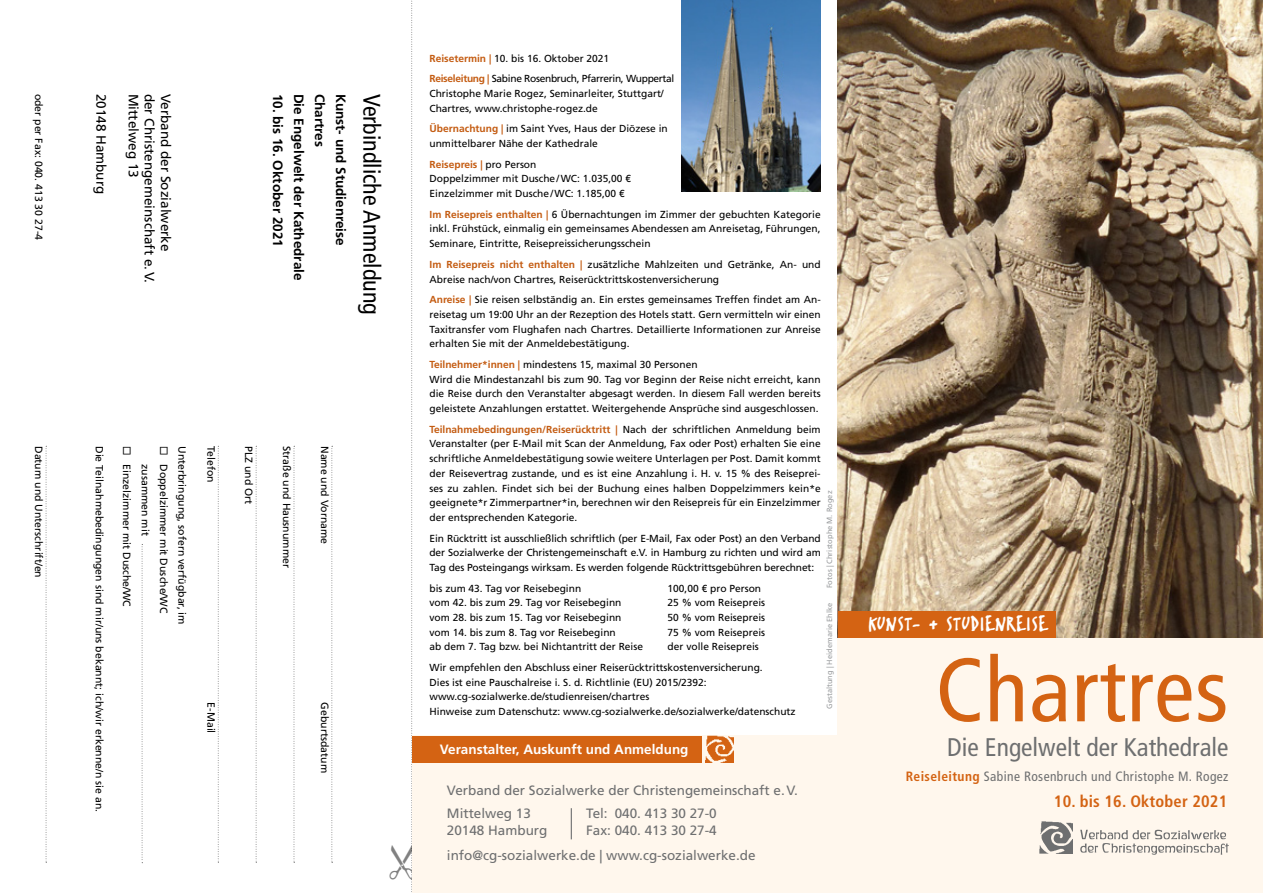
<style>
.page{position:relative;width:1263px;height:893px;background:#fff}
.page>*{position:absolute;margin:0;border:0;box-sizing:border-box;transform-origin:0 0}
.t1{font:condensed 90px "Frutiger";letter-spacing:.01em;color:#d46313}
.t2{font:condensed 25.5px "Frutiger";color:#6e6f70}
.t3{font:condensed 24px "Frutiger";color:#000}
.t4{font:24px "Erikrighthand";letter-spacing:.02em;color:#fff}
.t5{font:700 condensed 16.5px "Frutiger";letter-spacing:.01em;color:#d46313}
.t6{font:13.5px/23px "Frutiger";color:#6e6f70}
.t7{font:700 13.5px "Frutiger";color:#000}
.t8{font:13.5px "Frutiger";color:#000}
.t9{font:condensed 13.5px "Frutiger";letter-spacing:.03em;color:#6e6f70}
.t10{font:700 13.5px "Frutiger";color:#fff}
.t11{font:10.5px "Frutiger";color:#000}
.t12{font:10.2px/14.7px "Frutiger";color:#000}
.t13{font:10.2px/20.7px "Frutiger";letter-spacing:-.03em;color:#000}
.t14{font:7.5px "Frutiger";color:#9b9d9f}
.s1{font-weight:700;color:#c45c12}
.s2{font-weight:700;color:#d46313}
</style>
<div class="page">
<div style="left:838px;top:613px;width:425px;height:280px;background:#fff7ed"></div>
<img style="left:838px;top:0;width:425px;height:638px">
<div style="left:838px;top:611px;width:218px;height:27px;background:#d46313"></div>
<div style="left:412px;top:736px;width:434px;height:157px;background:#fff7ed"></div>
<div style="left:412px;top:736px;width:290px;height:27px;background:#d46313"></div>
<hr style="left:571px;top:808px;width:1px;height:31px;background:#6e6f70">
<svg style="left:331px;top:446px;width:2px;height:417px"></svg>
<svg style="left:294px;top:446px;width:1px;height:417px"></svg>
<svg style="left:256px;top:446px;width:1px;height:417px"></svg>
<svg style="left:218px;top:446px;width:1px;height:417px"></svg>
<svg style="left:142px;top:544px;width:1px;height:319px"></svg>
<svg style="left:46px;top:446px;width:1px;height:417px"></svg>
<img style="left:705px;top:736px;width:28px;height:27px">
<img style="left:682px;top:0;width:139px;height:191px">
<img style="left:1039px;top:822px;width:33px;height:32px">
<svg style="left:1080px;top:830px;width:149px;height:25px"></svg>
<svg style="left:411px;top:0;width:3px;height:892px"></svg>
<h3 class="t8" style="left:158px;top:94px;width:191px;rotate:90deg">der Christengemeinschaft e.V.</h3>
<h3 class="t8" style="left:174px;top:94px;width:159px;rotate:90deg">Verband der Sozialwerke</h3>
<p class="t11" style="left:45px;top:94px;width:148px;rotate:90deg">oder per Fax: 040. 413 30 27-4</p>
<h3 class="t8" style="left:109px;top:94px;width:102px;rotate:90deg">20148 Hamburg</h3>
<h3 class="t8" style="left:141px;top:94px;width:86px;rotate:90deg">Mittelweg 13</h3>
<h3 class="t7" style="left:286px;top:94px;width:155px;rotate:90deg">10. bis 16. Oktober 2021</h3>
<h3 class="t7" style="left:307px;top:94px;width:188px;rotate:90deg">Die Engelwelt der Kathedrale</h3>
<h3 class="t7" style="left:328px;top:94px;width:55px;rotate:90deg">Chartres</h3>
<h3 class="t7" style="left:349px;top:94px;width:154px;rotate:90deg">Kunst- und Studienreise</h3>
<h3 class="t3" style="left:386px;top:94px;width:223px;rotate:90deg">Verbindliche Anmeldung</h3>
<p class="t11" style="left:45px;top:446px;width:133px;rotate:90deg">Datum und Unterschrift/en</p>
<p class="t11" style="left:106px;top:446px;width:368px;rotate:90deg">Die Teilnahmebedingungen sind mir/uns bekannt; ich/wir erkenne/n sie an.</p>
<p class="t11" style="left:133px;top:446px;width:162px;rotate:90deg">◻ Einzelzimmer mit Dusche/WC</p>
<p class="t11" style="left:152px;top:464px;width:73px;rotate:90deg">zusammen mit</p>
<p class="t11" style="left:170px;top:464px;width:151px;rotate:90deg">Doppelzimmer mit Dusche/WC</p>
<p class="t11" style="left:188px;top:446px;width:180px;rotate:90deg">Unterbringung, sofern verfügbar, im</p>
<p class="t11" style="left:217px;top:446px;width:38px;rotate:90deg">Telefon</p>
<p class="t11" style="left:255px;top:446px;width:60px;rotate:90deg">PLZ und Ort</p>
<p class="t11" style="left:293px;top:446px;width:123px;rotate:90deg">Straße und Hausnummer</p>
<p class="t11" style="left:217px;top:702px;width:32px;rotate:90deg">E-Mail</p>
<p class="t11" style="left:331px;top:446px;width:100px;rotate:90deg">Name und Vorname</p>
<p class="t11" style="left:331px;top:702px;width:72px;rotate:90deg">Geburtsdatum</p>
<p class="t13" style="left:429px;top:48px;width:246px"><span class="s1">Reisetermin |</span> 10. bis 16. Oktober 2021<br><span class="s1">Reiseleitung |</span> Sabine Rosenbruch, Pfarrerin, Wuppertal</p>
<p class="t12" style="left:429px;top:86px;width:236px">Christophe Marie Rogez, Seminarleiter, Stuttgart/<br>Chartres, www.christophe-rogez.de</p>
<p class="t12" style="left:429px;top:122px;width:240px"><span class="s1">Übernachtung |</span> im Saint Yves, Haus der Diözese in unmittelbarer Nähe der Kathedrale</p>
<p class="t12" style="left:429px;top:157px;width:203px"><span class="s1">Reisepreis |</span> pro Person<br>Doppelzimmer mit Dusche/WC: 1.035,00 €<br>Einzelzimmer mit Dusche/WC: 1.185,00 €</p>
<p class="t12" style="left:429px;top:207px;width:393px;text-align:justify"><span class="s1">Im Reisepreis enthalten |</span> 6 Übernachtungen im Zimmer der gebuchten Kategorie inkl. Frühstück, einmalig ein gemeinsames Abendessen am Anreisetag, Führungen, Seminare, Eintritte, Reisepreissicherungsschein</p>
<p class="t12" style="left:429px;top:257px;width:393px"><span class="s1">Im Reisepreis nicht enthalten |</span> zusätzliche Mahlzeiten und Getränke, An- und<br>Abreise nach/von Chartres, Reiserücktrittskostenversicherung</p>
<p class="t12" style="left:429px;top:292px;width:393px;text-align:justify"><span class="s1">Anreise |</span> Sie reisen selbständig an. Ein erstes gemeinsames Treffen findet am An&shy;reisetag um 19:00 Uhr an der Rezeption des Hotels statt. Gern vermitteln wir einen Taxitransfer vom Flughafen nach Chartres. Detaillierte Informationen zur Anreise erhalten Sie mit der Anmeldebestätigung.</p>
<p class="t12" style="left:429px;top:357px;width:393px"><span class="s1">Teilnehmer*innen |</span> mindestens 15, maximal 30 Personen<br>Wird die Mindestanzahl bis zum 90. Tag vor Beginn der Reise nicht erreicht, kann die Reise durch den Veranstalter abgesagt werden. In diesem Fall werden bereits geleistete Anzahlungen erstattet. Weitergehende Ansprüche sind ausgeschlossen.</p>
<p class="t12" style="left:429px;top:422px;width:393px;text-align:justify"><span class="s1">Teilnahmebedingungen/Reiserücktritt |</span> Nach der schriftlichen Anmeldung beim Veranstalter (per E-Mail mit Scan der Anmeldung, Fax oder Post) erhalten Sie eine schriftliche Anmeldebestätigung sowie weitere Unterlagen per Post. Damit kommt der Reisevertrag zustande, und es ist eine Anzahlung i. H. v. 15 % des Reiseprei&shy;ses zu zahlen. Findet sich bei der Buchung eines halben Doppelzimmers kein*e geeignete*r Zimmerpartner*in, berechnen wir den Reisepreis für ein Einzelzimmer der entsprechenden Kategorie.</p>
<p class="t12" style="left:429px;top:531px;width:393px;text-align:justify">Ein Rücktritt ist ausschließlich schriftlich (per E-Mail, Fax oder Post) an den Verband der Sozialwerke der Christengemeinschaft e.V. in Hamburg zu richten und wird am Tag des Posteingangs wirksam. Es werden folgende Rücktrittsgebühren berechnet:</p>
<p class="t12" style="left:429px;top:581px;width:153px">bis zum 43. Tag vor Reisebeginn</p>
<p class="t12" style="left:668px;top:581px;width:95px">100,00 € pro Person</p>
<p class="t12" style="left:429px;top:595px;width:193px">vom 42. bis zum 29. Tag vor Reisebeginn</p>
<p class="t12" style="left:668px;top:595px;width:99px">25 % vom Reisepreis</p>
<p class="t12" style="left:429px;top:610px;width:193px">vom 28. bis zum 15. Tag vor Reisebeginn</p>
<p class="t12" style="left:668px;top:610px;width:99px">50 % vom Reisepreis</p>
<p class="t12" style="left:429px;top:625px;width:188px">vom 14. bis zum 8. Tag vor Reisebeginn</p>
<p class="t12" style="left:668px;top:625px;width:99px">75 % vom Reisepreis</p>
<p class="t12" style="left:429px;top:640px;width:215px">ab dem 7. Tag bzw. bei Nichtantritt der Reise</p>
<p class="t14" style="left:825px;top:588px;width:99px;rotate:-90deg">Fotos | Christophe M. Rogez</p>
<p class="t14" style="left:825px;top:709px;width:107px;rotate:-90deg">Gestaltung | Heidemarie Ehlke</p>
<p class="t12" style="left:429px;top:637px;width:335px;line-height:20.7px;text-indent:238px">der volle Reisepreis<br>Wir empfehlen den Abschluss einer Reiserücktrittskostenversicherung.</p>
<p class="t12" style="left:429px;top:675px;width:368px">Dies ist eine Pauschalreise i. S. d. Richtlinie (EU) 2015/2392: www.cg-sozialwerke.de/studienreisen/chartres<br>Hinweise zum Datenschutz: www.cg-sozialwerke.de/sozialwerke/datenschutz</p>
<h3 class="t10" style="left:440px;top:742px;width:250px">Veranstalter, Auskunft und Anmeldung</h3>
<h3 class="t6" style="left:586px;top:779px;width:213px;text-indent:-139px">Verband der Sozialwerke der Christengemeinschaft e.V.<br>Tel: 040. 413 30 27-0</h3>
<h3 class="t6" style="left:447px;top:817px;width:310px;line-height:25.3px;text-indent:139px">Fax: 040. 413 30 27-4 info@cg-sozialwerke.de | www.cg-sozialwerke.de</h3>
<h3 class="t6" style="left:447px;top:806px;width:102px;line-height:16.2px">Mittelweg 13<br>20148 Hamburg</h3>
<h3 class="t4" style="left:868px;top:610px;width:181px">KUNST- + STUDIENREISE</h3>
<h1 class="t1" style="left:935px;top:638px;width:294px">Chartres</h1>
<h2 class="t2" style="left:947px;top:732px;width:283px">Die Engelwelt der Kathedrale</h2>
<h3 class="t9" style="left:906px;top:768px;width:324px"><span class="s2">Reiseleitung</span> Sabine Rosenbruch und Christophe M. Rogez</h3>
<h3 class="t5" style="left:1054px;top:791px;width:175px">10. bis 16. Oktober 2021</h3>
</div>
